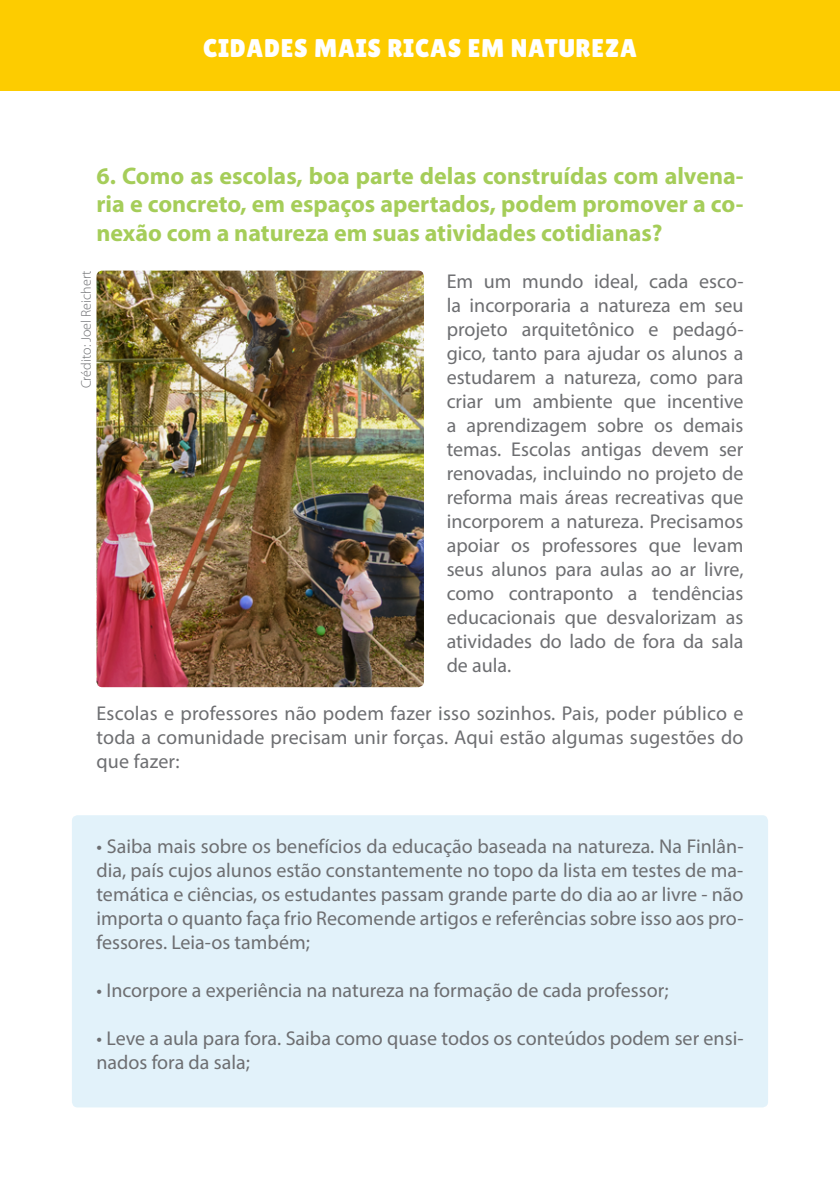
<style>
.page{position:relative;width:840px;height:1191px;background:#fff}
.page>*{position:absolute;margin:0;border:0;box-sizing:border-box;transform-origin:0 0}
.t1{font:25.6px "Lilita One";letter-spacing:.03em;color:#fff}
.t2{font:700 24px/28.8px "Myriad Pro";color:#a5cd59;text-align:justify}
.t3{font:20px/24px "Myriad Pro";color:#6d6e71;text-align:justify}
.t4{font:300 14px "Myriad Pro";color:#6d6e71}
</style>
<div class="page">
<div style="left:72px;top:815px;width:695px;height:292px;background:#e2f2fa;border-radius:6px"></div>
<img style="left:96px;top:270px;width:328px;height:417px">
<div style="left:0;top:0;width:839px;height:91px;background:#fdcc00"></div>
<p class="t1" style="left:203px;top:34px;width:435px">CIDADES MAIS RICAS EM NATUREZA</p>
<p class="t2" style="left:96px;top:160px;width:648px">6. Como as escolas, boa parte delas construídas com alvena&shy;ria e concreto, em espaços apertados, podem promover a co&shy;nexão com a natureza em suas atividades cotidianas?</p>
<p class="t3" style="left:446px;top:269px;width:298px">Em um mundo ideal, cada esco&shy;la incorporaria a natureza em seu projeto arquitetônico e pedagó&shy;gico, tanto para ajudar os alunos a estudarem a natureza, como para criar um ambiente que incentive a aprendizagem sobre os demais temas. Escolas antigas devem ser renovadas, incluindo no projeto de reforma mais áreas recreativas que incorporem a natureza. Precisamos apoiar os professores que levam seus alunos para aulas ao ar livre, como contraponto a tendências educacionais que desvalorizam as atividades do lado de fora da sala de aula.</p>
<p class="t3" style="left:96px;top:701px;width:648px">Escolas e professores não podem fazer isso sozinhos. Pais, poder público e toda a comunidade precisam unir forças. Aqui estão algumas sugestões do que fazer:</p>
<p class="t4" style="left:78px;top:388px;width:119px;rotate:-90deg">Crédito: Joel Reichert</p>
<p class="t3" style="left:96px;top:833px;width:648px">• Saiba mais sobre os benefícios da educação baseada na natureza. Na Finlân&shy;dia, país cujos alunos estão constantemente no topo da lista em testes de ma&shy;temática e ciências, os estudantes passam grande parte do dia ao ar livre - não importa o quanto faça frio Recomende artigos e referências sobre isso aos pro&shy;fessores. Leia-os também;</p>
<p class="t3" style="left:96px;top:977px;width:573px">• Incorpore a experiência na natureza na formação de cada professor;</p>
<p class="t3" style="left:96px;top:1025px;width:648px">• Leve a aula para fora. Saiba como quase todos os conteúdos podem ser ensi&shy;nados fora da sala;</p>
</div>
